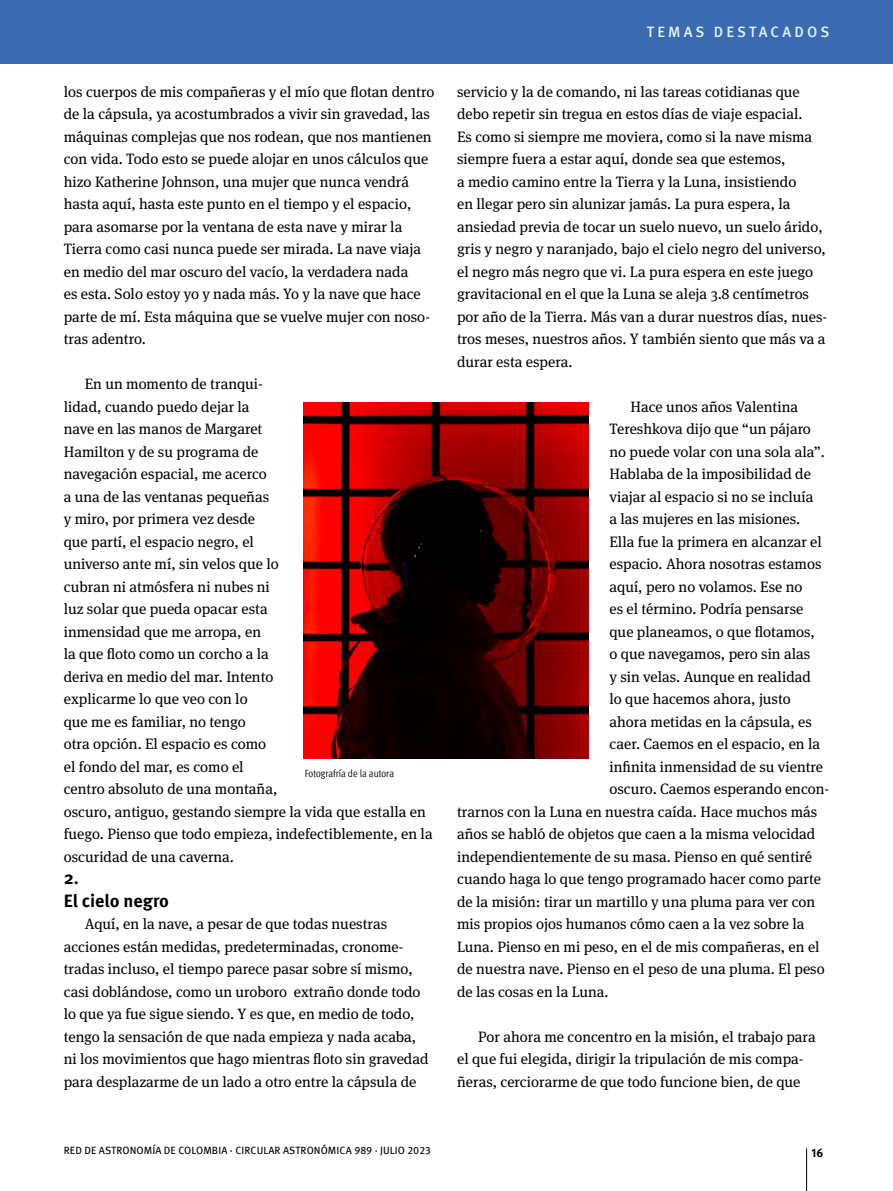
<style>
.page{position:relative;width:893px;height:1191px;background:#fff}
.page>*{position:absolute;margin:0;border:0;box-sizing:border-box;transform-origin:0 0}
.t1{font:700 18px/22.5px "Meta Pro";color:#000}
.t2{font:15px/22.5px "Meta Serif Pro";color:#000}
.t3{font:500 15px "Meta Pro";letter-spacing:.21em;color:#e0f1f2}
.t4{font:700 12px "Meta Pro";color:#000}
.t5{font:10.5px "Meta Pro";letter-spacing:.01em;color:#000}
.t6{font:condensed 10.5px "Meta Pro";letter-spacing:-.005em;color:#000}
</style>
<div class="page">
<hr style="left:806px;top:1148px;width:1px;height:43px;background:#000">
<div style="left:0;top:0;width:893px;height:64px;background:#396ab2"></div>
<img style="left:303px;top:402px;width:285px;height:356px">
<p class="t2" style="left:64px;top:79px;width:372px">los cuerpos de mis compañeras y el mío que flotan dentro de la cápsula, ya acostumbrados a vivir sin gravedad, las máquinas complejas que nos rodean, que nos mantienen con vida. Todo esto se puede alojar en unos cálculos que hizo Katherine Johnson, una mujer que nunca vendrá hasta aquí, hasta este punto en el tiempo y el espacio, para asomarse por la ventana de esta nave y mirar la Tierra como casi nunca puede ser mirada. La nave viaja en medio del mar oscuro del vacío, la verdadera nada<br>es esta. Solo estoy yo y nada más. Yo y la nave que hace parte de mí. Esta máquina que se vuelve mujer con noso&shy;tras adentro.</p>
<p class="t2" style="left:64px;top:372px;width:370px;text-indent:21px">En un momento de tranqui-<br>lidad, cuando puedo dejar la<br>nave en las manos de Margaret<br>Hamilton y de su programa de<br>navegación espacial, me acerco<br>a una de las ventanas pequeñas<br>y miro, por primera vez desde<br>que partí, el espacio negro, el<br>universo ante mí, sin velos que lo<br>cubran ni atmósfera ni nubes ni<br>luz solar que pueda opacar esta<br>inmensidad que me arropa, en<br>la que floto como un corcho a la<br>deriva en medio del mar. Intento<br>explicarme lo que veo con lo<br>que me es familiar, no tengo<br>otra opción. El espacio es como<br>el fondo del mar, es como el<br>centro absoluto de una montaña,<br>oscuro, antiguo, gestando siempre la vida que estalla en fuego. Pienso que todo empieza, indefectiblemente, en la oscuridad de una caverna.</p>
<p class="t1" style="left:64px;top:865px;width:107px">2.<br>El cielo negro</p>
<p class="t2" style="left:64px;top:912px;width:366px;text-indent:21px">Aquí, en la nave, a pesar de que todas nuestras acciones están medidas, predeterminadas, cronome&shy;tradas incluso, el tiempo parece pasar sobre sí mismo, casi doblándose, como un uroboro extraño donde todo lo que ya fue sigue siendo. Y es que, en medio de todo, tengo la sensación de que nada empieza y nada acaba, ni los movimientos que hago mientras floto sin gravedad para desplazarme de un lado a otro entre la cápsula de</p>
<p class="t6" style="left:305px;top:765px;width:91px">Fotografría de la autora</p>
<p class="t3" style="left:647px;top:21px;width:184px">TEMAS DESTACADOS</p>
<p class="t2" style="left:457px;top:79px;width:371px">servicio y la de comando, ni las tareas cotidianas que debo repetir sin tregua en estos días de viaje espacial.<br>Es como si siempre me moviera, como si la nave misma siempre fuera a estar aquí, donde sea que estemos,<br>a medio camino entre la Tierra y la Luna, insistiendo<br>en llegar pero sin alunizar jamás. La pura espera, la ansiedad previa de tocar un suelo nuevo, un suelo árido, gris y negro y naranjado, bajo el cielo negro del universo, el negro más negro que vi. La pura espera en este juego gravitacional en el que la Luna se aleja 3.8 centímetros por año de la Tierra. Más van a durar nuestros días, nues&shy;tros meses, nuestros años. Y también siento que más va a durar esta espera.</p>
<p class="t2" style="left:630px;top:394px;width:169px">Hace unos años Valentina</p>
<p class="t2" style="left:609px;top:417px;width:203px">Tereshkova dijo que “un pájaro</p>
<p class="t2" style="left:609px;top:439px;width:217px">no puede volar con una sola ala”.</p>
<p class="t2" style="left:609px;top:462px;width:203px">Hablaba de la imposibilidad de</p>
<p class="t2" style="left:609px;top:484px;width:206px">viajar al espacio si no se incluía</p>
<p class="t2" style="left:609px;top:507px;width:192px">a las mujeres en las misiones.</p>
<p class="t2" style="left:609px;top:529px;width:214px">Ella fue la primera en alcanzar el</p>
<p class="t2" style="left:609px;top:552px;width:213px">espacio. Ahora nosotras estamos</p>
<p class="t2" style="left:609px;top:574px;width:195px">aquí, pero no volamos. Ese no</p>
<p class="t2" style="left:609px;top:597px;width:196px">es el término. Podría pensarse</p>
<p class="t2" style="left:609px;top:619px;width:207px">que planeamos, o que flotamos,</p>
<p class="t2" style="left:609px;top:642px;width:202px">o que navegamos, pero sin alas</p>
<p class="t2" style="left:609px;top:664px;width:203px">y sin velas. Aunque en realidad</p>
<p class="t2" style="left:609px;top:687px;width:183px">lo que hacemos ahora, justo</p>
<p class="t2" style="left:609px;top:709px;width:204px">ahora metidas en la cápsula, es</p>
<p class="t2" style="left:609px;top:732px;width:212px">caer. Caemos en el espacio, en la</p>
<p class="t2" style="left:609px;top:754px;width:215px">infinita inmensidad de su vientre</p>
<p class="t2" style="left:609px;top:777px;width:221px">oscuro. Caemos esperando encon-</p>
<p class="t2" style="left:457px;top:799px;width:362px">trarnos con la Luna en nuestra caída. Hace muchos más</p>
<p class="t2" style="left:457px;top:822px;width:360px">años se habló de objetos que caen a la misma velocidad</p>
<p class="t2" style="left:457px;top:844px;width:356px">independientemente de su masa. Pienso en qué sentiré</p>
<p class="t2" style="left:457px;top:867px;width:365px">cuando haga lo que tengo programado hacer como parte</p>
<p class="t2" style="left:457px;top:889px;width:360px">de la misión: tirar un martillo y una pluma para ver con</p>
<p class="t2" style="left:457px;top:912px;width:349px">mis propios ojos humanos cómo caen a la vez sobre la</p>
<p class="t2" style="left:457px;top:934px;width:364px">Luna. Pienso en mi peso, en el de mis compañeras, en el</p>
<p class="t2" style="left:457px;top:957px;width:369px">de nuestra nave. Pienso en el peso de una pluma. El peso</p>
<p class="t2" style="left:457px;top:979px;width:153px">de las cosas en la Luna.</p>
<p class="t2" style="left:457px;top:1024px;width:360px;text-indent:21px">Por ahora me concentro en la misión, el trabajo para el que fui elegida, dirigir la tripulación de mis compa&shy;ñeras, cerciorarme de que todo funcione bien, de que</p>
<p class="t5" style="left:64px;top:1142px;width:368px">RED DE ASTRONOMÍA DE COLOMBIA · CIRCULAR ASTRONÓMICA 989 · JULIO 2023</p>
<p class="t4" style="left:811px;top:1143px;width:13px">16</p>
</div>
